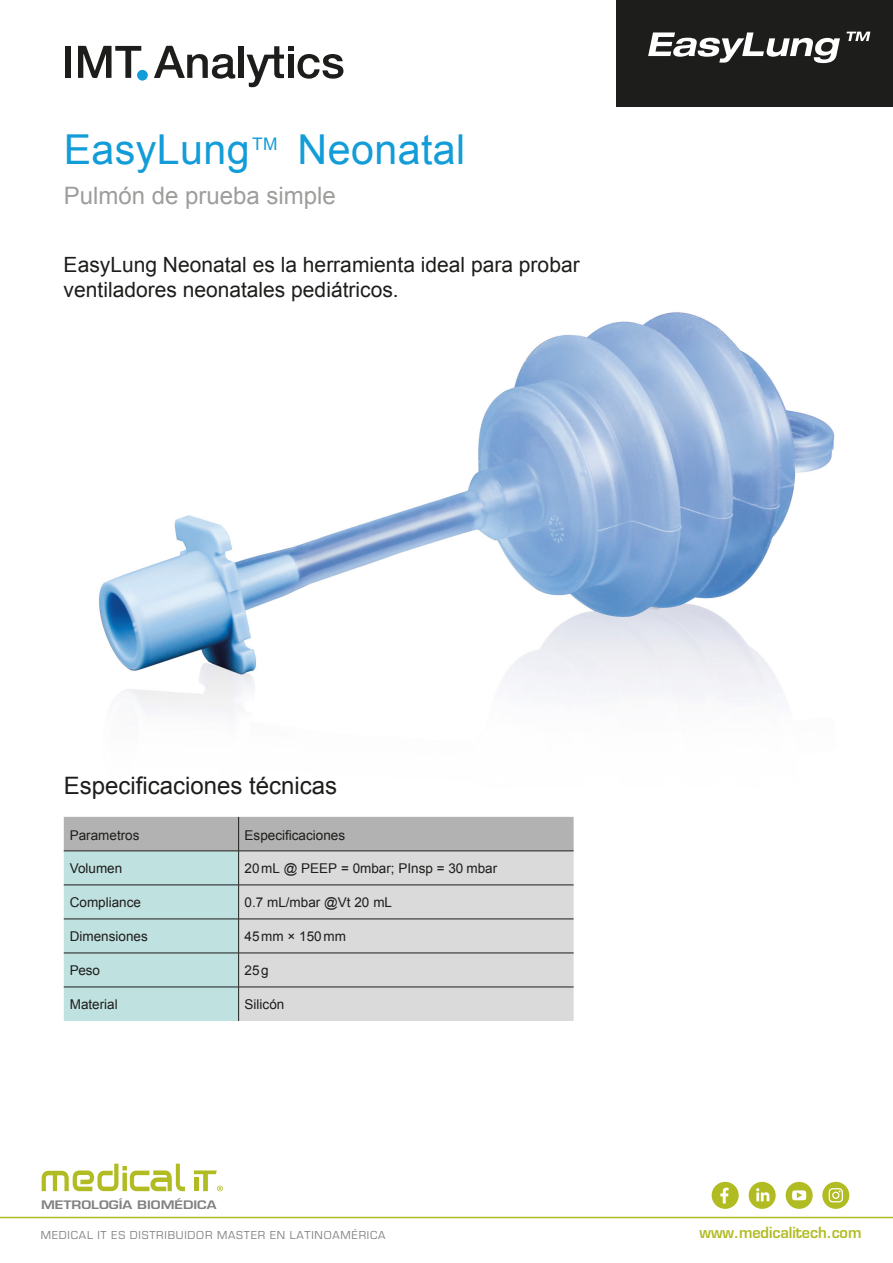
<style>
.page{position:relative;width:893px;height:1263px;background:#fff}
.page>*{position:absolute;margin:0;border:0;box-sizing:border-box;transform-origin:0 0}
.t1{font:41.25px "Arial";letter-spacing:.01em;color:#129cd8}
.t2{font:24px "Arial";color:#1d1d1b}
.t3{font:24px "Arial";color:#9d9d9c}
.t4{font:21px/25.2px "Arial";color:#1d1d1b}
.t5{font:17.25px "Arial";color:#129cd8}
.t6{font:600 15px "Eurostile";letter-spacing:-.005em;color:#b0bc22}
.t7{font:13.5px "Arial";color:#1d1d1b}
.t8{font:12px "Eurostile";letter-spacing:.065em;color:#838485}
.t9{font:600 11.4px "Eurostile";color:#818181;scale:1.2 1}
</style>
<div class="page">
<img style="left:63px;top:0;width:830px;height:831px">
<div style="left:617px;top:0;width:276px;height:106px;background:#1d1d1b"></div>
<svg style="left:648px;top:32px;width:192px;height:31px"></svg>
<svg style="left:846px;top:32px;width:24px;height:9px"></svg>
<svg style="left:64px;top:817px;width:510px;height:204px;background:#b8cccb"></svg>
<div style="left:239px;top:852px;width:335px;height:169px;background:#dadada"></div>
<hr style="left:238px;top:817px;width:1px;height:34px;background:#1d1d1b">
<hr style="left:64px;top:851px;width:175px;height:1px;background:#1d1d1b">
<hr style="left:238px;top:851px;width:1px;height:34px;background:#1d1d1b">
<hr style="left:239px;top:851px;width:335px;height:1px;background:#1d1d1b">
<hr style="left:64px;top:885px;width:175px;height:1px;background:#1d1d1b">
<hr style="left:238px;top:885px;width:1px;height:34px;background:#1d1d1b">
<hr style="left:239px;top:885px;width:335px;height:1px;background:#1d1d1b">
<hr style="left:64px;top:919px;width:175px;height:1px;background:#1d1d1b">
<hr style="left:238px;top:919px;width:1px;height:34px;background:#1d1d1b">
<hr style="left:239px;top:919px;width:335px;height:1px;background:#1d1d1b">
<hr style="left:64px;top:953px;width:175px;height:1px;background:#1d1d1b">
<hr style="left:238px;top:953px;width:1px;height:34px;background:#1d1d1b">
<hr style="left:239px;top:953px;width:335px;height:1px;background:#1d1d1b">
<hr style="left:64px;top:987px;width:175px;height:1px;background:#1d1d1b">
<hr style="left:239px;top:987px;width:335px;height:1px;background:#1d1d1b">
<hr style="left:238px;top:987px;width:1px;height:34px;background:#1d1d1b">
<svg style="left:78px;top:46px;width:63px;height:32px"></svg>
<svg style="left:154px;top:45px;width:81px;height:34px"></svg>
<div style="left:66px;top:46px;width:5px;height:32px;background:#1d1d1b"></div>
<div style="left:238px;top:46px;width:6px;height:32px;background:#1d1d1b"></div>
<svg style="left:247px;top:46px;width:98px;height:41px"></svg>
<div style="left:137px;top:70px;width:11px;height:11px;background:#129cd8;border-radius:50%"></div>
<hr style="left:0;top:1217px;width:893px;height:1px;background:#b0bc22">
<svg style="left:42px;top:1164px;width:143px;height:27px"></svg>
<svg style="left:194px;top:1170px;width:29px;height:21px"></svg>
<div style="left:712px;top:1182px;width:27px;height:27px;background:#b0bc22;border-radius:50%"></div>
<svg style="left:720px;top:1188px;width:9px;height:15px"></svg>
<div style="left:786px;top:1182px;width:27px;height:27px;background:#b0bc22;border-radius:50%"></div>
<svg style="left:792px;top:1190px;width:14px;height:10px"></svg>
<div style="left:822px;top:1182px;width:27px;height:27px;background:#b0bc22;border-radius:50%"></div>
<div style="left:749px;top:1182px;width:27px;height:27px;background:#b0bc22;border-radius:50%"></div>
<svg style="left:756px;top:1188px;width:13px;height:13px"></svg>
<svg style="left:829px;top:1188px;width:14px;height:14px"></svg>
<h1 class="t1" style="left:64px;top:123px;width:188px">EasyLung</h1>
<p class="t5" style="left:252px;top:133px;width:27px">TM</p>
<h1 class="t1" style="left:298px;top:123px;width:169px">Neonatal</h1>
<h2 class="t3" style="left:64px;top:180px;width:274px">Pulmón de prueba simple</h2>
<h3 class="t4" style="left:64px;top:252px;width:517px">EasyLung Neonatal es la herramienta ideal para probar ventiladores neonatales pediátricos.</h3>
<h2 class="t2" style="left:64px;top:770px;width:275px">Especificaciones técnicas</h2>
<p class="t7" style="left:70px;top:826px;width:71px">Parametros</p>
<p class="t7" style="left:245px;top:826px;width:102px">Especificaciones</p>
<p class="t7" style="left:70px;top:859px;width:54px">Volumen</p>
<p class="t7" style="left:245px;top:859px;width:254px">20mL @ PEEP = 0mbar; PInsp = 30 mbar</p>
<p class="t7" style="left:70px;top:893px;width:73px">Compliance</p>
<p class="t7" style="left:245px;top:893px;width:149px">0.7 mL/mbar @Vt 20 mL</p>
<p class="t7" style="left:70px;top:927px;width:80px">Dimensiones</p>
<p class="t7" style="left:245px;top:927px;width:103px">45mm × 150 mm</p>
<p class="t7" style="left:70px;top:961px;width:32px">Peso</p>
<p class="t7" style="left:245px;top:961px;width:26px">25g</p>
<p class="t7" style="left:70px;top:995px;width:50px">Material</p>
<p class="t7" style="left:245px;top:995px;width:41px">Silicón</p>
<p class="t9" style="left:41px;top:1198px;width:148px">METROLOGÍA BIOMÉDICA</p>
<p class="t8" style="left:41px;top:1226px;width:346px">MEDICAL IT ES DISTRIBUIDOR MASTER EN LATINOAMÉRICA</p>
<p class="t6" style="left:700px;top:1223px;width:163px">www.medicalitech.com</p>
</div>
